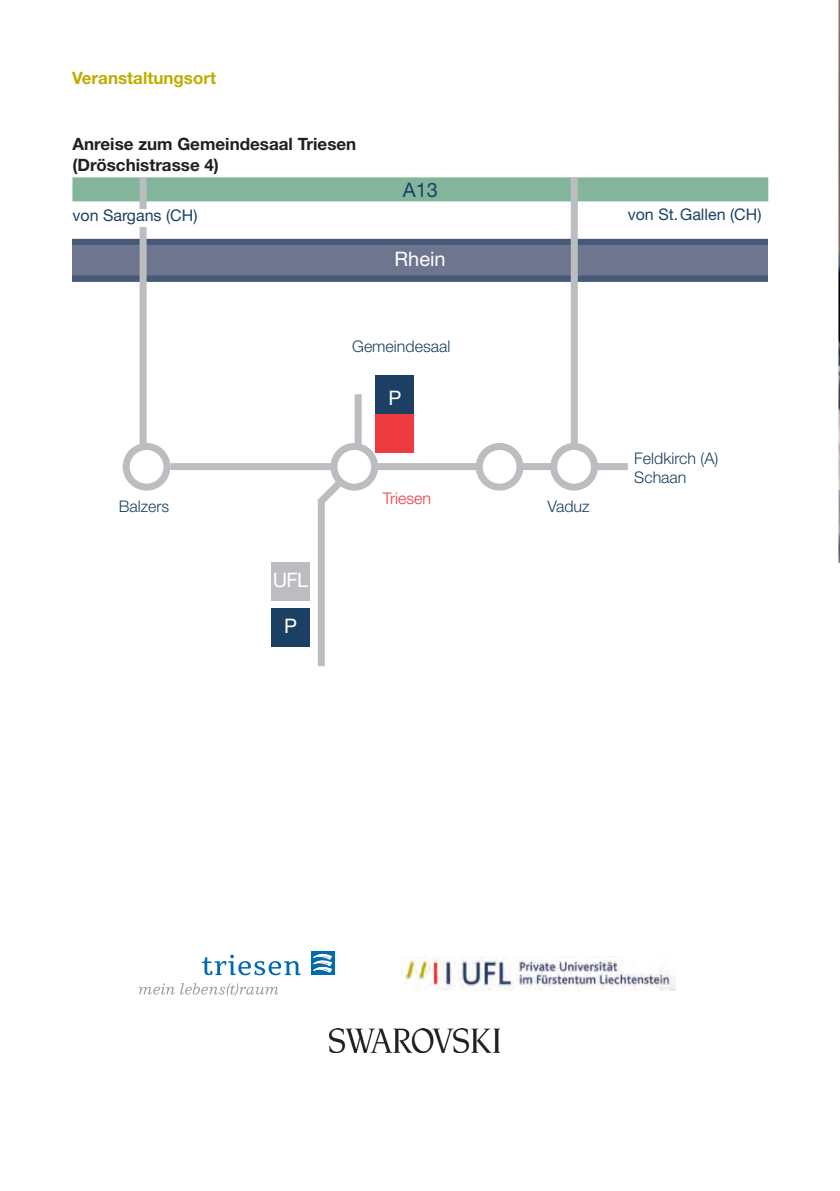
<style>
.page{position:relative;width:840px;height:1191px;background:#fff}
.page>*{position:absolute;margin:0;border:0;box-sizing:border-box;transform-origin:0 0}
.t1{font:20px "Helvetica Neue LT Std";color:#fff}
.t2{font:20px "Helvetica Neue LT Std";color:#1b4064}
.t3{font:700 17px/20.4px "Helvetica Neue LT Std";color:#231f20}
.t4{font:700 17px "Helvetica Neue LT Std";color:#bfad02}
.t5{font:300 16px/19.2px "Helvetica Neue LT Std";color:#1b4064}
.t6{font:16px "Helvetica Neue LT Std";color:#1b4064}
.t7{font:300 16px "Helvetica Neue LT Std";color:#ee3a41}
</style>
<div class="page">
<img style="left:401px;top:957px;width:273px;height:34px">
<div style="left:375px;top:414px;width:38px;height:38px;background:#ee3a41"></div>
<div style="left:271px;top:562px;width:38px;height:39px;background:#bcbdc0"></div>
<div style="left:270px;top:608px;width:39px;height:39px;background:#1b4064"></div>
<div style="left:72px;top:239px;width:695px;height:43px;background:#6e758f"></div>
<div style="left:72px;top:239px;width:695px;height:6px;background:#465977"></div>
<div style="left:72px;top:275px;width:695px;height:6px;background:#465977"></div>
<div style="left:375px;top:375px;width:38px;height:39px;background:#1b4064"></div>
<div style="left:550px;top:443px;width:47px;height:47px;border:7px solid #bcbdc0;border-radius:50%"></div>
<div style="left:475px;top:443px;width:48px;height:47px;border:7px solid #bcbdc0;border-radius:50%"></div>
<div style="left:330px;top:443px;width:48px;height:47px;border:7px solid #bcbdc0;border-radius:50%"></div>
<div style="left:123px;top:443px;width:47px;height:47px;border:7px solid #bcbdc0;border-radius:50%"></div>
<div style="left:72px;top:177px;width:695px;height:24px;background:#83b59c"></div>
<div style="left:170px;top:463px;width:166px;height:7px;background:#bcbdc0"></div>
<div style="left:375px;top:463px;width:105px;height:7px;background:#bcbdc0"></div>
<div style="left:520px;top:463px;width:36px;height:7px;background:#bcbdc0"></div>
<div style="left:591px;top:463px;width:36px;height:7px;background:#bcbdc0"></div>
<div style="left:570px;top:177px;width:7px;height:269px;background:#bcbdc0"></div>
<div style="left:139px;top:177px;width:7px;height:269px;background:#bcbdc0"></div>
<div style="left:354px;top:394px;width:7px;height:53px;background:#bcbdc0"></div>
<div style="left:317px;top:500px;width:7px;height:166px;background:#bcbdc0"></div>
<svg style="left:317px;top:472px;width:32px;height:40px"></svg>
<div style="left:132px;top:209px;width:23px;height:18px;background:#fff"></div>
<img style="left:838px;top:0;width:1px;height:563px">
<div style="left:310px;top:951px;width:24px;height:24px;background:#006caf"></div>
<svg style="left:313px;top:954px;width:19px;height:18px"></svg>
<svg style="left:202px;top:954px;width:98px;height:21px"></svg>
<svg style="left:139px;top:983px;width:139px;height:13px"></svg>
<img style="left:329px;top:1028px;width:170px;height:24px">
<p class="t4" style="left:72px;top:68px;width:145px">Veranstaltungsort</p>
<p class="t3" style="left:72px;top:134px;width:285px">Anreise zum Gemeindesaal Triesen (Dröschistrasse 4)</p>
<p class="t6" style="left:72px;top:205px;width:126px">von Sargans (CH)</p>
<p class="t2" style="left:402px;top:177px;width:37px">A13</p>
<p class="t1" style="left:394px;top:247px;width:53px">Rhein</p>
<p class="t5" style="left:352px;top:336px;width:100px">Gemeindesaal</p>
<p class="t5" style="left:119px;top:497px;width:52px">Balzers</p>
<p class="t1" style="left:273px;top:567px;width:37px">UFL</p>
<p class="t1" style="left:284px;top:613px;width:14px">P</p>
<p class="t1" style="left:388px;top:386px;width:14px">P</p>
<p class="t7" style="left:382px;top:488px;width:50px">Triesen</p>
<p class="t6" style="left:627px;top:205px;width:135px">von St.Gallen (CH)</p>
<p class="t5" style="left:547px;top:497px;width:44px">Vaduz</p>
<p class="t5" style="left:634px;top:448px;width:85px">Feldkirch (A)<br>Schaan</p>
</div>
